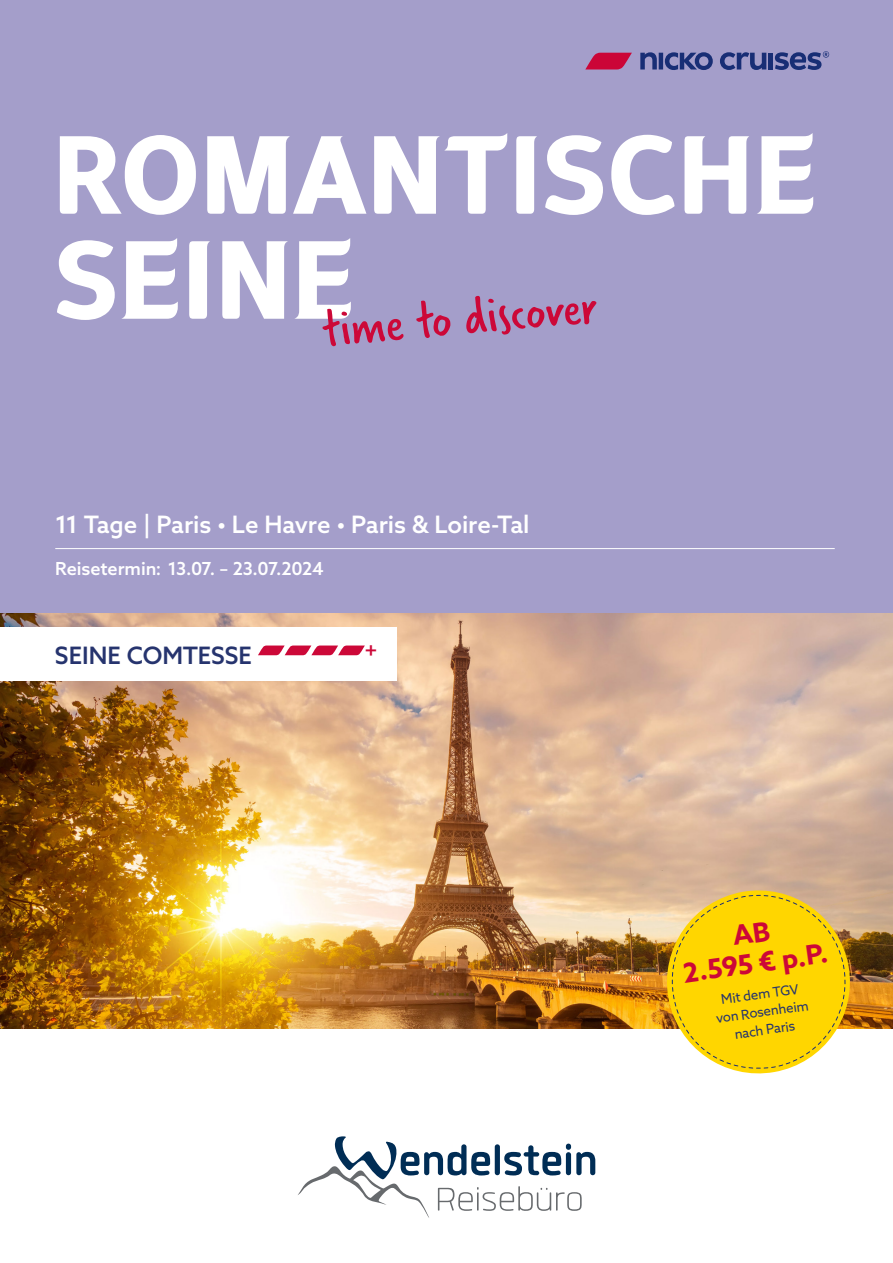
<style>
.page{position:relative;width:893px;height:1263px;background:#fff}
.page>*{position:absolute;margin:0;border:0;box-sizing:border-box;transform-origin:0 0}
.t1{font:111px/105px "TT Hayanbaram B";letter-spacing:.005em;color:#fff}
.t2{font:700 27px/30px "Azo Sans";color:#cc0838;text-align:center}
.t3{font:500 24px "Azo Sans";letter-spacing:-.005em;color:#fff}
.t4{font:500 24px "Azo Sans";color:#26346e}
.t5{font:500 21px "Azo Sans";color:#cc0838}
.t6{font:500 18px "Azo Sans";letter-spacing:-.01em;color:#fff}
.t7{font:13.5px/18px "Azo Sans";color:#26346e;text-align:center}
</style>
<div class="page">
<img style="left:0;top:612px;width:893px;height:416px">
<div style="left:0;top:0;width:893px;height:612px;background:#a49eca"></div>
<div style="left:0;top:628px;width:396px;height:53px;background:#fff"></div>
<svg style="left:585px;top:53px;width:47px;height:16px"></svg>
<svg style="left:665px;top:52px;width:48px;height:18px"></svg>
<hr style="left:659px;top:53px;width:4px;height:16px;background:#182e75">
<svg style="left:640px;top:52px;width:17px;height:17px"></svg>
<svg style="left:720px;top:52px;width:46px;height:18px"></svg>
<hr style="left:769px;top:53px;width:4px;height:16px;background:#182e75">
<svg style="left:775px;top:51px;width:54px;height:19px"></svg>
<svg style="left:258px;top:645px;width:107px;height:10px"></svg>
<hr style="left:55px;top:548px;width:780px;height:1px;background:#fff">
<svg style="left:644px;top:883px;width:213px;height:191px;background:#f1cc38"></svg>
<svg style="left:322px;top:296px;width:274px;height:50px"></svg>
<svg style="left:298px;top:1136px;width:297px;height:82px"></svg>
<h1 class="t1" style="left:53px;top:121px;width:765px">ROMANTISCHE<br>SEINE</h1>
<p class="t3" style="left:55px;top:508px;width:476px">11 Tage | Paris • Le Havre • Paris &amp; Loire-Tal</p>
<p class="t6" style="left:55px;top:557px;width:270px">Reisetermin: 13.07. – 23.07.2024</p>
<p class="t4" style="left:55px;top:640px;width:198px">SEINE COMTESSE</p>
<p class="t5" style="left:365px;top:637px;width:14px">+</p>
<p class="t2" style="left:677px;top:928px;width:148px;rotate:-8deg">AB<br>2.595 € p.P.</p>
<p class="t7" style="left:712px;top:991px;width:95px;rotate:-8deg">Mit dem TGV von Rosenheim nach Paris</p>
</div>
